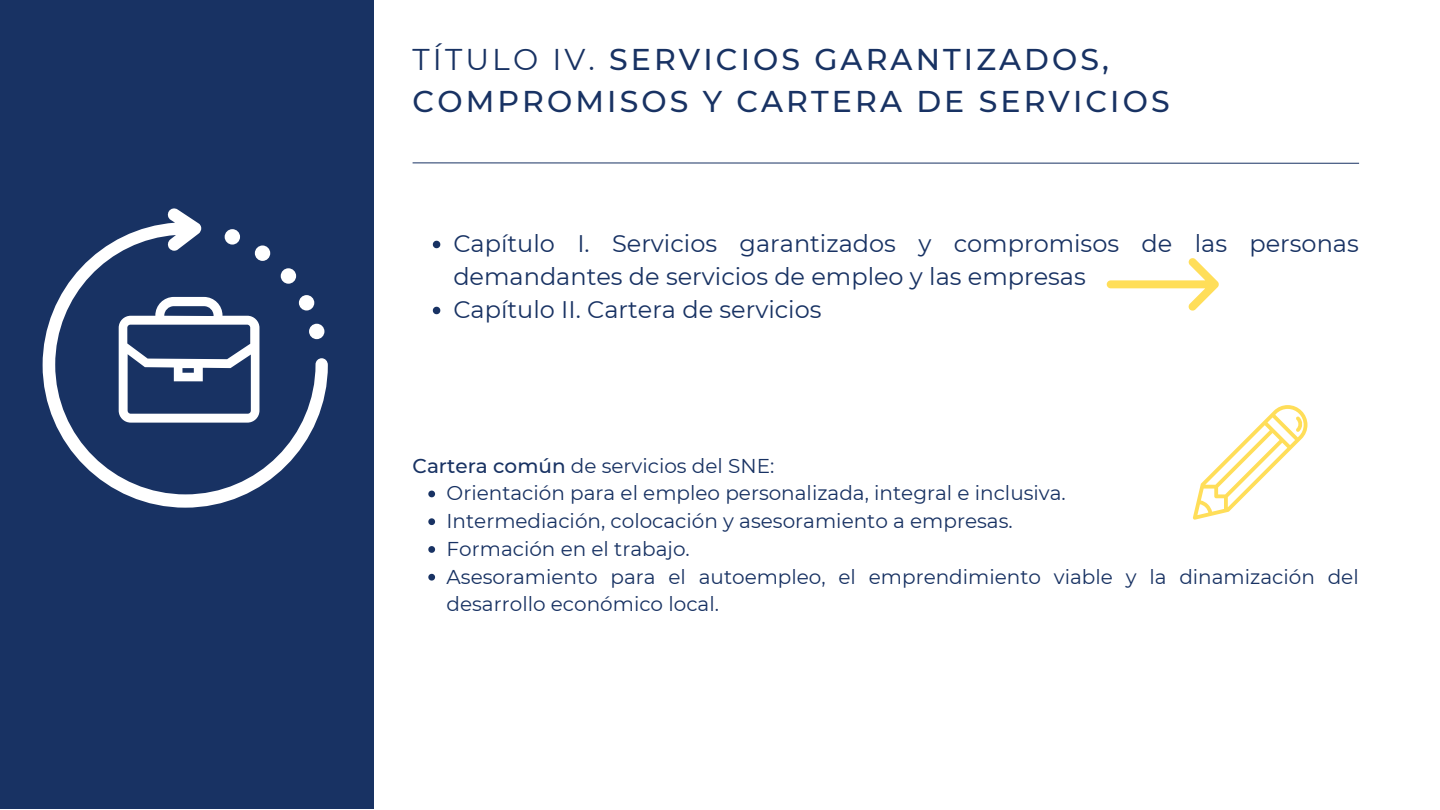
<style>
.page{position:relative;width:1440px;height:810px;background:#fff}
.page>*{position:absolute;margin:0;border:0;box-sizing:border-box;transform-origin:0 0}
.t1{font:500 30px/42px "Montserrat";letter-spacing:.105em;color:#183263}
.t2{font:24px/33px "Montserrat";color:#183263}
.t3{font:20px/27.8px "Montserrat";color:#183263}
.s1{font-weight:400}
.s2{font-weight:500}
</style>
<div class="page">
<div style="left:0;top:0;width:373px;height:809px;background:#183263"></div>
<svg style="left:43px;top:208px;width:285px;height:300px"></svg>
<div style="left:309px;top:324px;width:15px;height:15px;background:#fff;border-radius:50%"></div>
<div style="left:299px;top:295px;width:15px;height:16px;background:#fff;border-radius:50%"></div>
<div style="left:281px;top:268px;width:15px;height:16px;background:#fff;border-radius:50%"></div>
<div style="left:255px;top:245px;width:15px;height:16px;background:#fff;border-radius:50%"></div>
<div style="left:225px;top:229px;width:15px;height:16px;background:#fff;border-radius:50%"></div>
<svg style="left:412px;top:162px;width:948px;height:2px;background:#8a97b0"></svg>
<svg style="left:433px;top:241px;width:7px;height:7px"></svg>
<svg style="left:433px;top:307px;width:7px;height:7px"></svg>
<svg style="left:1193px;top:405px;width:114px;height:115px"></svg>
<svg style="left:428px;top:491px;width:7px;height:6px"></svg>
<svg style="left:428px;top:518px;width:7px;height:7px"></svg>
<svg style="left:428px;top:546px;width:7px;height:7px"></svg>
<svg style="left:428px;top:574px;width:7px;height:7px"></svg>
<svg style="left:1107px;top:258px;width:112px;height:53px"></svg>
<h1 class="t1" style="left:413px;top:38px;width:759px"><span class="s1">TÍTULO IV.</span> SERVICIOS GARANTIZADOS,<br>COMPROMISOS Y CARTERA DE SERVICIOS</h1>
<p class="t2" style="left:453px;top:227px;width:907px">Capítulo I. Servicios garantizados y compromisos de las personas demandantes de servicios de empleo y las empresas<br>Capítulo II. Cartera de servicios</p>
<p class="t3" style="left:413px;top:452px;width:363px"><span class="s2">Cartera común</span> de servicios del SNE:</p>
<p class="t3" style="left:447px;top:479px;width:914px">Orientación para el empleo personalizada, integral e inclusiva.<br>Intermediación, colocación y asesoramiento a empresas.<br>Formación en el trabajo.<br>Asesoramiento para el autoempleo, el emprendimiento viable y la dinamización del desarrollo económico local.</p>
</div>
